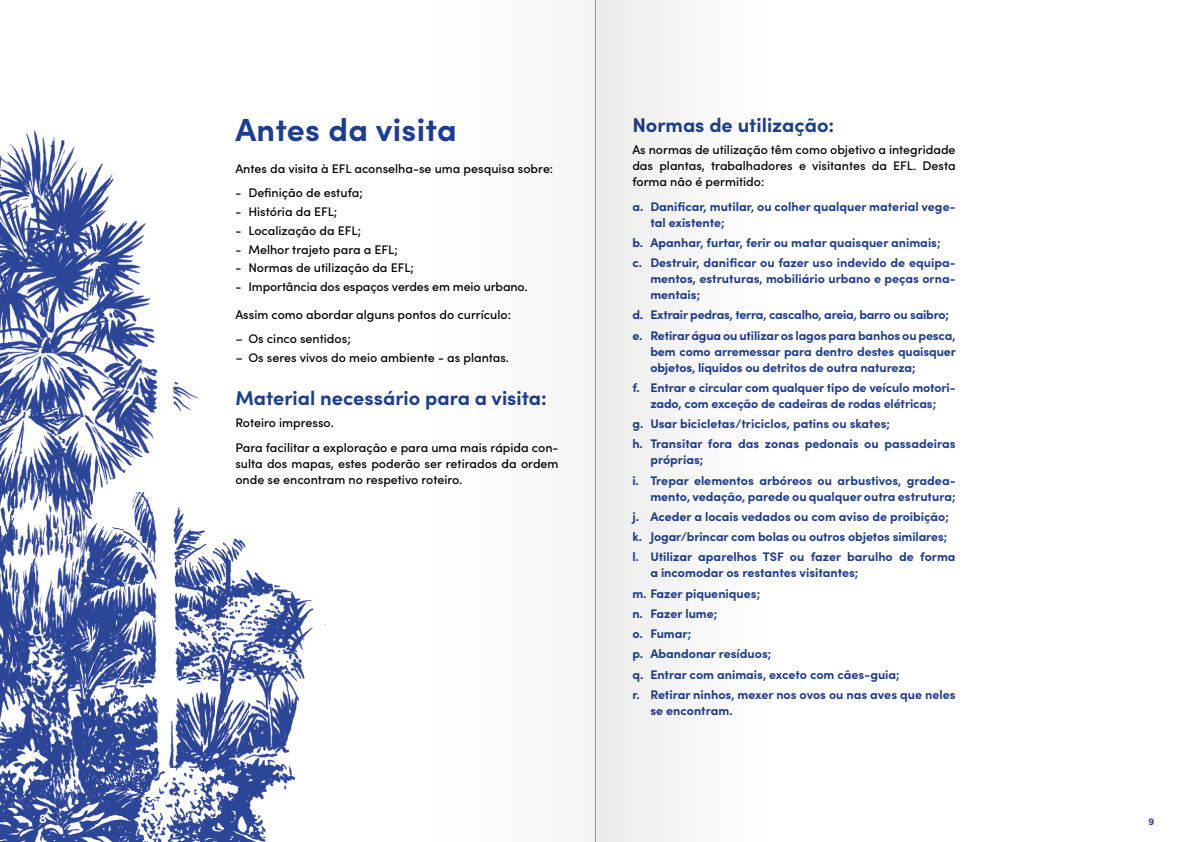
<style>
.page{position:relative;width:1191px;height:842px;background:#fff}
.page>*{position:absolute;margin:0;border:0;box-sizing:border-box;transform-origin:0 0}
.t1{font:700 32px "Sofia Pro";letter-spacing:.01em;color:#1d3d91}
.t2{font:700 20px "Sofia Pro";color:#1d3d91}
.t3{font:700 12.8px "Sofia Pro";color:#fff}
.t4{font:700 12.5px/20.2px "Sofia Pro";color:#1d3d91}
.t5{font:500 12.5px/16px "Sofia Pro";color:#000}
.t6{font:700 12.5px/20.2px "Sofia Pro";letter-spacing:-.02em;color:#1d3d91}
.t7{font:700 9.9px "Sofia Pro";color:#1d3d91}
</style>
<div class="page">
<img style="left:0;top:120px;width:325px;height:722px">
<div style="left:594px;top:0;width:81px;height:842px;background:#f0f0ef"></div>
<h1 class="t1" style="left:235px;top:105px;width:223px">Antes da visita</h1>
<p class="t5" style="left:235px;top:159px;width:319px">Antes da visita à EFL aconselha-se uma pesquisa sobre:</p>
<p class="t5" style="left:235px;top:184px;width:129px">- Definição de estufa;</p>
<p class="t5" style="left:235px;top:203px;width:103px">- História da EFL;</p>
<p class="t5" style="left:235px;top:222px;width:127px">- Localização da EFL;</p>
<p class="t5" style="left:235px;top:240px;width:164px">- Melhor trajeto para a EFL;</p>
<p class="t5" style="left:235px;top:259px;width:180px">- Normas de utilização da EFL;</p>
<p class="t5" style="left:235px;top:273px;width:294px;line-height:27.3px">- Importância dos espaços verdes em meio urbano.<br>Assim como abordar alguns pontos do currículo:</p>
<p class="t5" style="left:235px;top:330px;width:117px">– Os cinco sentidos;</p>
<p class="t5" style="left:235px;top:349px;width:275px">– Os seres vivos do meio ambiente - as plantas.</p>
<h2 class="t2" style="left:235px;top:383px;width:313px">Material necessário para a visita:</h2>
<p class="t5" style="left:235px;top:410px;width:325px;line-height:24.5px">Roteiro impresso.<br>Para facilitar a exploração e para uma mais rápida con-</p>
<p class="t5" style="left:235px;top:455px;width:325px">sulta dos mapas, estes poderão ser retirados da ordem onde se encontram no respetivo roteiro.</p>
<h2 class="t2" style="left:632px;top:110px;width:203px">Normas de utilização:</h2>
<p class="t5" style="left:632px;top:141px;width:325px;text-align:justify">As normas de utilização têm como objetivo a integridade das plantas, trabalhadores e visitantes da EFL. Desta forma não é permitido:</p>
<p class="t4" style="left:650px;top:197px;width:307px;line-height:16px;text-indent:-18px">a. Danificar, mutilar, ou colher qualquer material vege&shy;tal existente;</p>
<p class="t4" style="left:632px;top:231px;width:325px">b. Apanhar, furtar, ferir ou matar quaisquer animais;<br>c. Destruir, danificar ou fazer uso indevido de equipa-</p>
<p class="t4" style="left:650px;top:270px;width:307px;line-height:16px">mentos, estruturas, mobiliário urbano e peças orna&shy;mentais;</p>
<p class="t6" style="left:632px;top:304px;width:325px">d. Extrair pedras, terra, cascalho, areia, barro ou saibro; e. Retirar água ou utilizar os lagos para banhos ou pesca,</p>
<p class="t4" style="left:650px;top:342px;width:307px;line-height:16px">bem como arremessar para dentro destes quaisquer objetos, líquidos ou detritos de outra natureza;</p>
<p class="t4" style="left:632px;top:378px;width:325px;line-height:16px;text-align:center">f. Entrar e circular com qualquer tipo de veículo motori&shy;zado, com exceção de cadeiras de rodas elétricas;</p>
<p class="t4" style="left:632px;top:413px;width:325px">g. Usar bicicletas/triciclos, patins ou skates;<br>h. Transitar fora das zonas pedonais ou passadeiras</p>
<p class="t4" style="left:632px;top:449px;width:325px;text-indent:18px">próprias;<br>i. Trepar elementos arbóreos ou arbustivos, gradea-</p>
<p class="t4" style="left:632px;top:485px;width:325px;text-indent:18px">mento, vedação, parede ou qualquer outra estrutura; j. Aceder a locais vedados ou com aviso de proibição; k. Jogar/brincar com bolas ou outros objetos similares; l. Utilizar aparelhos TSF ou fazer barulho de forma</p>
<p class="t4" style="left:632px;top:562px;width:325px;text-indent:18px">a incomodar os restantes visitantes;<br>m. Fazer piqueniques;<br>n. Fazer lume;<br>o. Fumar;<br>p. Abandonar resíduos;<br>q. Entrar com animais, exceto com cães-guia;<br>r. Retirar ninhos, mexer nos ovos ou nas aves que neles</p>
<p class="t4" style="left:650px;top:699px;width:84px">se encontram.</p>
<p class="t3" style="left:39px;top:808px;width:9px">8</p>
<p class="t7" style="left:1148px;top:814px;width:7px">9</p>
</div>
